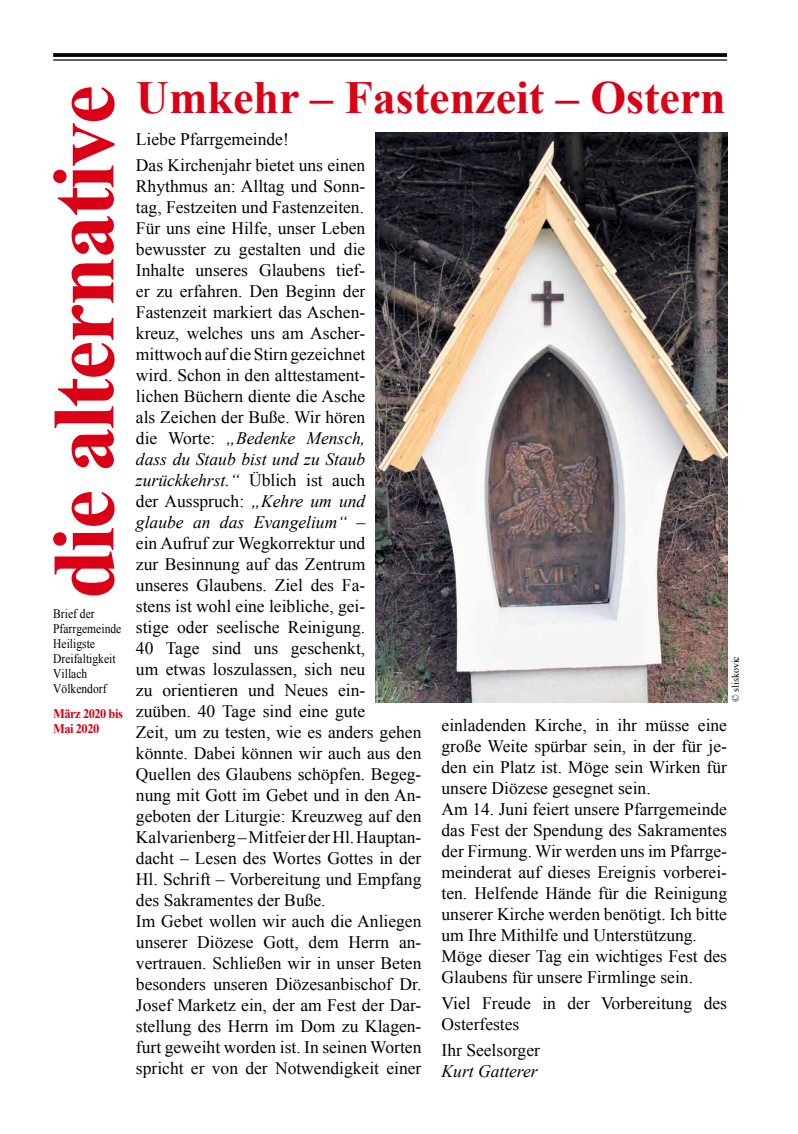
<style>
.page{position:relative;width:798px;height:1134px;background:#fff}
.page>*{position:absolute;margin:0;border:0;box-sizing:border-box;transform-origin:0 0}
.t1{font:700 88.75px "Times New Roman";letter-spacing:-.025em;color:#da0015}
.t2{font:700 46px "Times New Roman";color:#da0015}
.t3{font:17.5px/21px "Times New Roman";color:#000}
.t4{font:italic 17.5px "Times New Roman";color:#000}
.t5{font:13.12px/15px "Times New Roman";letter-spacing:.005em;color:#000;scale:.88 1}
.t6{font:700 13.12px/15px "Times New Roman";letter-spacing:-.04em;color:#da0015;scale:.95 1}
.t7{font:10px "Times New Roman";color:#000}
.s1{font-style:italic}
</style>
<div class="page">
<svg style="left:53px;top:53px;width:673px;height:4px;background:#0f0f0f"></svg>
<hr style="left:53px;top:59px;width:673px;height:2px;background:#000">
<img style="left:376px;top:133px;width:350px;height:569px">
<h1 class="t1" style="left:22px;top:599px;width:515px;rotate:-90deg">die alternative</h1>
<p class="t5" style="left:53px;top:621px;width:79px">Pfarrgemeinde<br>Heiligste<br>Dreifaltigkeit<br>Villach<br>Völkendorf</p>
<p class="t6" style="left:53px;top:706px;width:75px">März 2020 bis<br>Mai 2020</p>
<p class="t5" style="left:53px;top:606px;width:49px">Brief der</p>
<h2 class="t2" style="left:136px;top:66px;width:591px">Umkehr – Fastenzeit – Ostern</h2>
<p class="t3" style="left:136px;top:126px;width:231px;line-height:26px">Liebe Pfarrgemeinde!<br>Das Kirchenjahr bietet uns einen</p>
<p class="t3" style="left:136px;top:175px;width:287px">Rhythmus an: Alltag und Sonn-<br>tag, Festzeiten und Fastenzeiten.<br>Für uns eine Hilfe, unser Leben bewusster zu gestalten und die<br>Inhalte unseres Glaubens tief-<br>er zu erfahren. Den Beginn der Fastenzeit markiert das Aschen-<br>kreuz, welches uns am Ascher&shy;mittwoch auf die Stirn gezeichnet<br>wird. Schon in den alttestament-<br>lichen Büchern diente die Asche<br>als Zeichen der Buße. Wir hören<br>die Worte: <span class="s1">„Bedenke Mensch,<br>dass du Staub bist und zu Staub zurückkehrst.“</span> Üblich ist auch<br>der Ausspruch: <span class="s1">„Kehre um und<br>glaube an das Evangelium“</span> –<br>ein Aufruf zur Wegkorrektur und<br>zur Besinnung auf das Zentrum unseres Glaubens. Ziel des Fa-<br>stens ist wohl eine leibliche, gei-<br>stige oder seelische Reinigung.<br>40 Tage sind uns geschenkt,<br>um etwas loszulassen, sich neu<br>zu orientieren und Neues ein&shy;zuüben. 40 Tage sind eine gute<br>Zeit, um zu testen, wie es anders gehen könnte. Dabei können wir auch aus den Quellen des Glaubens schöpfen. Begeg&shy;nung mit Gott im Gebet und in den An&shy;geboten der Liturgie: Kreuzweg auf den Kalvarienberg – Mitfeier der Hl. Hauptan&shy;dacht – Lesen des Wortes Gottes in der Hl. Schrift – Vorbereitung und Empfang des Sakramentes der Buße.<br>Im Gebet wollen wir auch die Anliegen unserer Diözese Gott, dem Herrn an&shy;vertrauen. Schließen wir in unser Beten besonders unseren Diözesanbischof Dr.<br>Josef Marketz ein, der am Fest der Dar&shy;stellung des Herrn im Dom zu Klagen&shy;furt geweiht worden ist. In seinen Worten spricht er von der Notwendigkeit einer</p>
<p class="t7" style="left:728px;top:702px;width:47px;rotate:-90deg">© sliskovic</p>
<p class="t3" style="left:441px;top:714px;width:287px">einladenden Kirche, in ihr müsse eine große Weite spürbar sein, in der für je&shy;den ein Platz ist. Möge sein Wirken für unsere Diözese gesegnet sein.<br>Am 14. Juni feiert unsere Pfarrgemeinde das Fest der Spendung des Sakramentes der Firmung. Wir werden uns im Pfarrge&shy;meinderat auf dieses Ereignis vorberei&shy;ten. Helfende Hände für die Reinigung unserer Kirche werden benötigt. Ich bitte um Ihre Mithilfe und Unterstützung.<br>Möge dieser Tag ein wichtiges Fest des Glaubens für unsere Firmlinge sein.</p>
<p class="t3" style="left:441px;top:992px;width:287px">Viel Freude in der Vorbereitung des<br>Osterfestes</p>
<p class="t3" style="left:441px;top:1039px;width:100px">Ihr Seelsorger</p>
<p class="t4" style="left:441px;top:1059px;width:98px">Kurt Gatterer</p>
</div>
